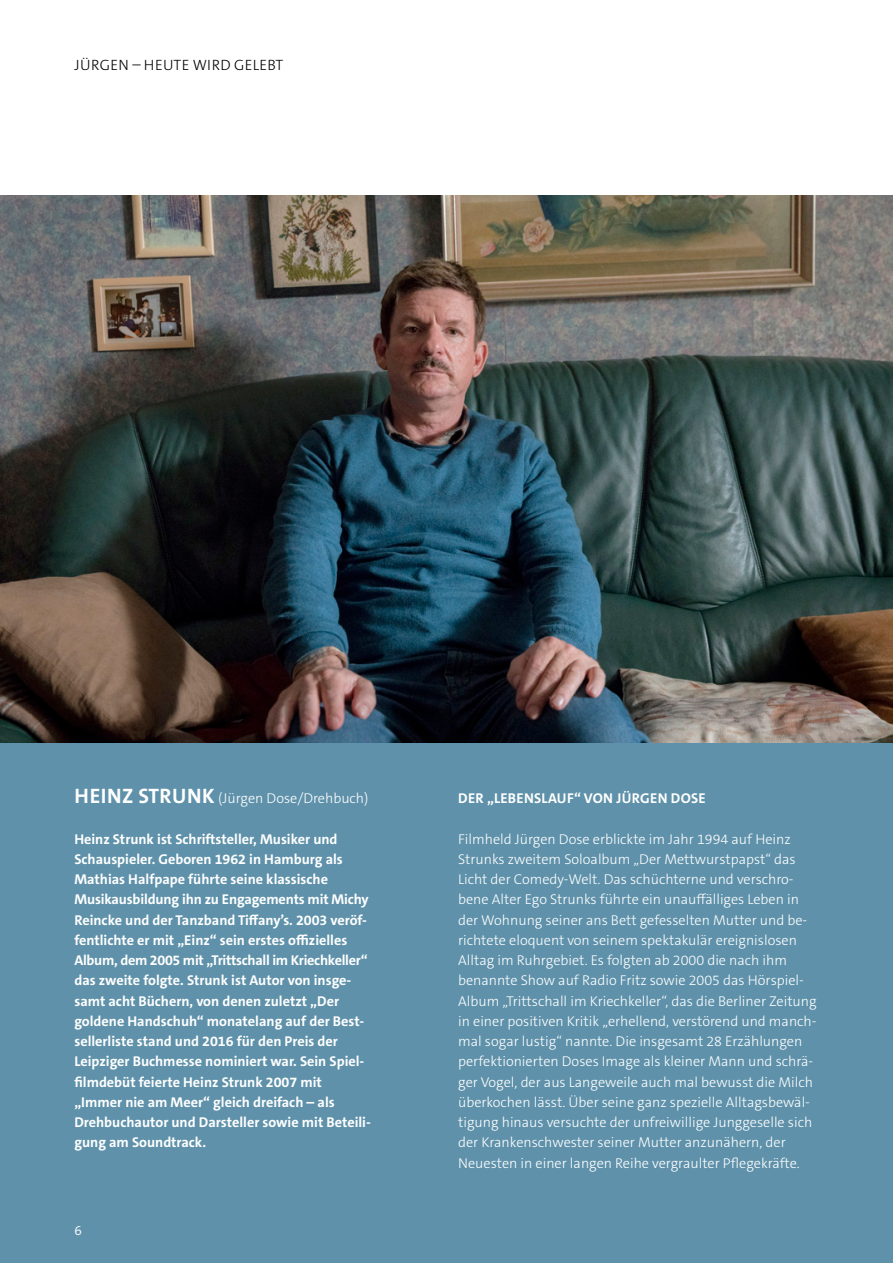
<style>
.page{position:relative;width:893px;height:1263px;background:#fff}
.page>*{position:absolute;margin:0;border:0;box-sizing:border-box;transform-origin:0 0}
.t1{font:300 15px "The Sans C5";letter-spacing:.02em;color:#000}
.Lauftext{font:300 14.25px/20.2px "The Sans C5";color:#fff}
.Lauftext-2{font:700 14.25px/20.2px "The Sans C5";color:#fff}
.Lauftext-3{font:700 14.25px "The Sans C5";letter-spacing:.02em;color:#fff}
.Vita{font:300 13.5px "The Sans C5";color:#fff}
.s1{font-weight:700;font-size:21px}
</style>
<div class="page">
<div style="left:0;top:742px;width:893px;height:521px;background:#5f92aa"></div>
<img style="left:0;top:196px;width:893px;height:546px">
<p class="t1" style="left:75px;top:56px;width:210px">JÜRGEN – HEUTE WIRD GELEBT</p>
<p class="Lauftext" style="left:75px;top:788px;width:295px"><span class="s1">HEINZ STRUNK</span> (Jürgen Dose/Drehbuch)</p>
<p class="Lauftext-2" style="left:74px;top:829px;width:298px">Heinz Strunk ist Schriftsteller, Musiker und Schauspieler. Geboren 1962 in Hamburg als Mathias Halfpape führte seine klassische Musikausbildung ihn zu Engagements mit Michy Reincke und der Tanzband Tiffany’s. 2003 veröf&shy;fentlichte er mit „Einz“ sein erstes offizielles Album, dem 2005 mit „Trittschall im Kriechkeller“ das zweite folgte. Strunk ist Autor von insge&shy;samt acht Büchern, von denen zuletzt „Der goldene Handschuh“ monatelang auf der Best&shy;sellerliste stand und 2016 für den Preis der Leipziger Buchmesse nominiert war. Sein Spiel&shy;filmdebüt feierte Heinz Strunk 2007 mit „Immer nie am Meer“ gleich dreifach – als Drehbuchautor und Darsteller sowie mit Beteili&shy;gung am Soundtrack.</p>
<p class="Vita" style="left:74px;top:1221px;width:9px">6</p>
<p class="Lauftext-3" style="left:458px;top:789px;width:249px">DER „LEBENSLAUF“ VON JÜRGEN DOSE</p>
<p class="Lauftext" style="left:458px;top:829px;width:360px">Filmheld Jürgen Dose erblickte im Jahr 1994 auf Heinz Strunks zweitem Soloalbum „Der Mettwurstpapst“ das Licht der Comedy-Welt. Das schüchterne und verschro&shy;bene Alter Ego Strunks führte ein unauffälliges Leben in der Wohnung seiner ans Bett gefesselten Mutter und be&shy;richtete eloquent von seinem spektakulär ereignislosen Alltag im Ruhrgebiet. Es folgten ab 2000 die nach ihm benannte Show auf Radio Fritz sowie 2005 das Hörspiel-Album „Trittschall im Kriechkeller“, das die Berliner Zeitung in einer positiven Kritik „erhellend, verstörend und manch&shy;mal sogar lustig“ nannte. Die insgesamt 28 Erzählungen perfektionierten Doses Image als kleiner Mann und schrä&shy;ger Vogel, der aus Langeweile auch mal bewusst die Milch überkochen lässt. Über seine ganz spezielle Alltagsbewäl&shy;tigung hinaus versuchte der unfreiwillige Junggeselle sich der Krankenschwester seiner Mutter anzunähern, der Neuesten in einer langen Reihe vergraulter Pflegekräfte.</p>
</div>
